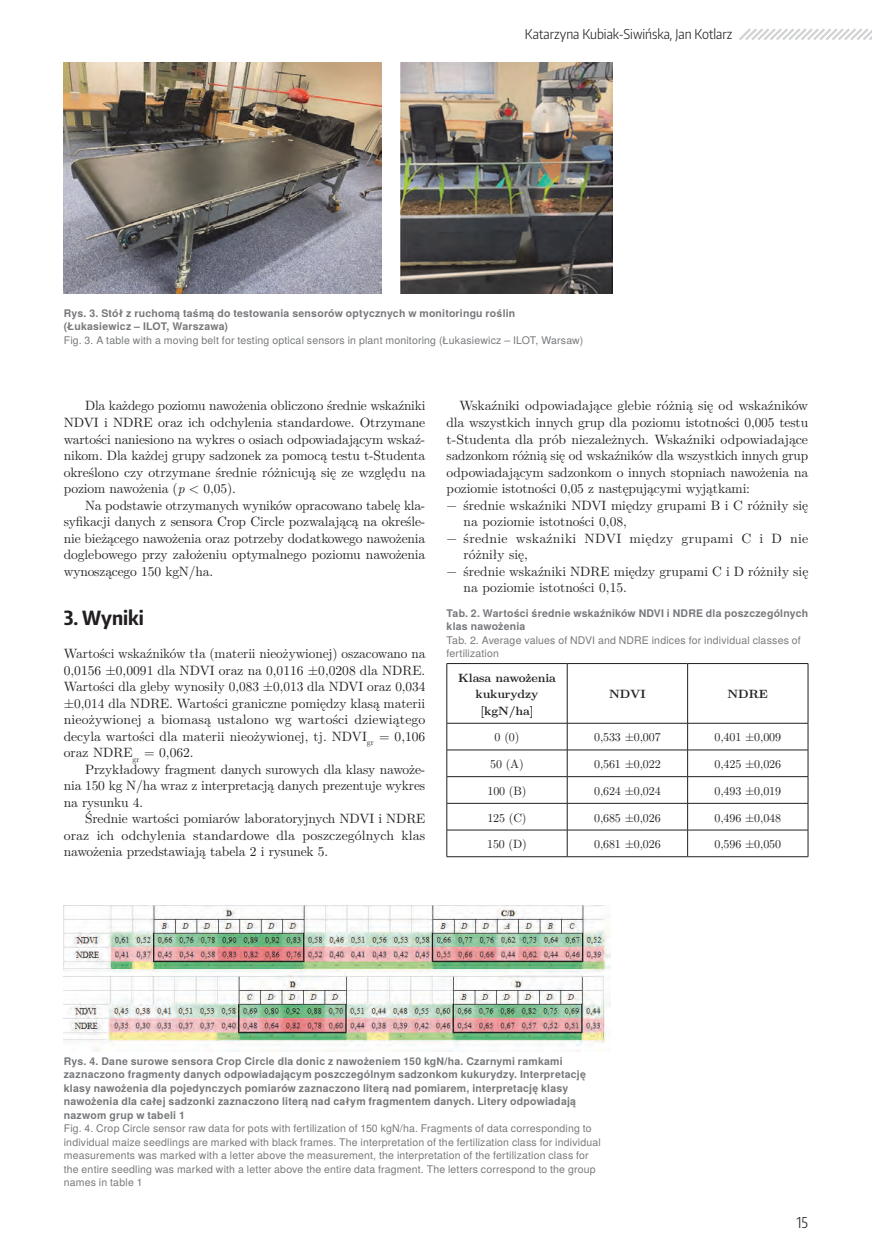
<style>
.page{position:relative;width:872px;height:1255px;background:#fff}
.page>*{position:absolute;margin:0;border:0;box-sizing:border-box;transform-origin:0 0}
.t1{font:700 19.5px "Encode Sans Condensed";color:#231f20}
.t2{font:300 15px "Encode Sans Condensed";color:#231f20}
.t3{font:13.5px/16.5px "LM Roman 10";letter-spacing:-.005em;color:#231f20;text-align:justify}
.t4{font:13.5px "LM Roman 10";letter-spacing:.02em;color:#231f20}
.t5{font:300 13.5px "Encode Sans Condensed";color:#231f20}
.t6{font:12px "LM Roman 10";letter-spacing:-.01em;color:#231f20}
.t7{font:700 12px/16.5px "LM Roman 10";letter-spacing:-.01em;color:#231f20;text-align:center}
.t8{font:10.5px/13.5px "Te X Gyre Heros";letter-spacing:.015em;color:#76787b}
.t9{font:700 10.5px/13.5px "Te X Gyre Heros";letter-spacing:.02em;color:#76787b}
.s1{font-style:italic}
</style>
<div class="page">
<hr style="left:446px;top:663px;width:121px;height:1px;background:#231f20">
<hr style="left:446px;top:663px;width:1px;height:60px;background:#231f20">
<hr style="left:567px;top:663px;width:120px;height:1px;background:#231f20">
<hr style="left:567px;top:663px;width:1px;height:60px;background:#231f20">
<hr style="left:687px;top:663px;width:121px;height:1px;background:#231f20">
<hr style="left:687px;top:663px;width:1px;height:60px;background:#231f20">
<hr style="left:807px;top:663px;width:1px;height:60px;background:#231f20">
<hr style="left:446px;top:723px;width:121px;height:1px;background:#231f20">
<hr style="left:567px;top:723px;width:120px;height:1px;background:#231f20">
<hr style="left:687px;top:723px;width:121px;height:1px;background:#231f20">
<hr style="left:446px;top:749px;width:121px;height:1px;background:#231f20">
<hr style="left:567px;top:749px;width:120px;height:1px;background:#231f20">
<hr style="left:687px;top:749px;width:121px;height:1px;background:#231f20">
<hr style="left:446px;top:776px;width:121px;height:1px;background:#231f20">
<hr style="left:567px;top:776px;width:120px;height:1px;background:#231f20">
<hr style="left:687px;top:776px;width:121px;height:1px;background:#231f20">
<hr style="left:446px;top:803px;width:121px;height:1px;background:#231f20">
<hr style="left:567px;top:803px;width:120px;height:1px;background:#231f20">
<hr style="left:687px;top:803px;width:121px;height:1px;background:#231f20">
<hr style="left:446px;top:829px;width:121px;height:1px;background:#231f20">
<svg style="left:446px;top:723px;width:1px;height:133px"></svg>
<hr style="left:567px;top:829px;width:120px;height:1px;background:#231f20">
<svg style="left:567px;top:723px;width:1px;height:133px"></svg>
<hr style="left:687px;top:829px;width:121px;height:1px;background:#231f20">
<svg style="left:687px;top:723px;width:1px;height:133px"></svg>
<svg style="left:807px;top:723px;width:1px;height:133px"></svg>
<hr style="left:446px;top:856px;width:121px;height:1px;background:#231f20">
<hr style="left:567px;top:856px;width:120px;height:1px;background:#231f20">
<hr style="left:687px;top:856px;width:121px;height:1px;background:#231f20">
<img style="left:64px;top:63px;width:318px;height:230px">
<img style="left:401px;top:63px;width:211px;height:231px">
<img style="left:64px;top:905px;width:547px;height:146px">
<svg style="left:739px;top:28px;width:133px;height:12px"></svg>
<p class="t5" style="left:525px;top:25px;width:209px">Katarzyna Kubiak-Siwińska, Jan Kotlarz</p>
<p class="t9" style="left:64px;top:306px;width:453px">Rys. 3. Stół z ruchomą taśmą do testowania sensorów optycznych w monitoringu roślin (Łukasiewicz – ILOT, Warszawa)</p>
<p class="t8" style="left:64px;top:332px;width:521px">Fig. 3. A table with a moving belt for testing optical sensors in plant monitoring (Łukasiewicz – ILOT, Warsaw)</p>
<p class="t3" style="left:64px;top:396px;width:363px;text-indent:21px">Dla każdego poziomu nawożenia obliczono średnie wskaźniki NDVI i NDRE oraz ich odchylenia standardowe. Otrzymane wartości naniesiono na wykres o osiach odpowiadającym wskaź&shy;nikom. Dla każdej grupy sadzonek za pomocą testu t-Studenta określono czy otrzymane średnie różnicują się ze względu na poziom nawożenia (<span class="s1">p</span> &lt; 0,05).</p>
<p class="t3" style="left:64px;top:495px;width:363px;text-indent:21px">Na podstawie otrzymanych wyników opracowano tabelę kla&shy;syfikacji danych z sensora Crop Circle pozwalającą na określe&shy;nie bieżącego nawożenia oraz potrzeby dodatkowego nawożenia doglebowego przy założeniu optymalnego poziomu nawożenia wynoszącego 150 kgN/ha.</p>
<h1 class="t1" style="left:64px;top:605px;width:82px">3. Wyniki</h1>
<p class="t3" style="left:64px;top:644px;width:363px">Wartości wskaźników tła (materii nieożywionej) oszacowano na 0,0156 ±0,0091 dla NDVI oraz na 0,0116 ±0,0208 dla NDRE.<br>Wartości dla gleby wynosiły 0,083 ±0,013 dla NDVI oraz 0,034 ±0,014 dla NDRE. Wartości graniczne pomiędzy klasą materii nieożywionej a biomasą ustalono wg wartości dziewiątego decyla wartości dla materii nieożywionej, tj. NDVI<sub>gr</sub> = 0,106 oraz NDRE<sub>gr</sub> = 0,062.</p>
<p class="t3" style="left:64px;top:759px;width:363px;text-indent:21px">Przykładowy fragment danych surowych dla klasy nawoże&shy;nia 150 kg N/ha wraz z interpretacją danych prezentuje wykres na rysunku 4.</p>
<p class="t3" style="left:64px;top:809px;width:363px;text-indent:21px">Średnie wartości pomiarów laboratoryjnych NDVI i NDRE oraz ich odchylenia standardowe dla poszczególnych klas nawożenia przedstawiają tabela 2 i rysunek 5.</p>
<p class="t3" style="left:459px;top:396px;width:350px">Wskaźniki odpowiadające glebie różnią się od wskaźników</p>
<p class="t3" style="left:446px;top:413px;width:363px">dla wszystkich innych grup dla poziomu istotności 0,005 testu</p>
<p class="t3" style="left:446px;top:429px;width:363px">t-Studenta dla prób niezależnych. Wskaźniki odpowiadające</p>
<p class="t3" style="left:446px;top:446px;width:363px">sadzonkom różnią się od wskaźników dla wszystkich innych grup</p>
<p class="t3" style="left:446px;top:462px;width:363px">odpowiadającym sadzonkom o innych stopniach nawożenia na</p>
<p class="t3" style="left:446px;top:479px;width:305px">poziomie istotności 0,05 z następującymi wyjątkami:</p>
<p class="t3" style="left:446px;top:495px;width:363px">− średnie wskaźniki NDVI między grupami B i C różniły się</p>
<p class="t3" style="left:463px;top:512px;width:165px">na poziomie istotności 0,08,</p>
<p class="t4" style="left:446px;top:527px;width:363px">− średnie wskaźniki NDVI między grupami C i D nie</p>
<p class="t3" style="left:463px;top:545px;width:66px">różniły się,</p>
<p class="t3" style="left:446px;top:561px;width:363px">− średnie wskaźniki NDRE między grupami C i D różniły się</p>
<p class="t3" style="left:463px;top:578px;width:165px">na poziomie istotności 0,15.</p>
<p class="t9" style="left:446px;top:605px;width:363px">Tab. 2. Wartości średnie wskaźników NDVI i NDRE dla poszczególnych klas nawożenia</p>
<p class="t8" style="left:446px;top:632px;width:356px">Tab. 2. Average values of NDVI and NDRE indices for individual classes of fertilization</p>
<p class="t7" style="left:458px;top:668px;width:99px">Klasa nawożenia kukurydzy [kgN/ha]</p>
<p class="t7" style="left:609px;top:685px;width:38px">NDVI</p>
<p class="t7" style="left:727px;top:685px;width:42px">NDRE</p>
<p class="t6" style="left:494px;top:727px;width:26px">0 (0)</p>
<p class="t6" style="left:594px;top:727px;width:68px">0,533 ±0,007</p>
<p class="t6" style="left:714px;top:727px;width:68px">0,401 ±0,009</p>
<p class="t6" style="left:490px;top:754px;width:35px">50 (A)</p>
<p class="t6" style="left:594px;top:754px;width:68px">0,561 ±0,022</p>
<p class="t6" style="left:714px;top:754px;width:68px">0,425 ±0,026</p>
<p class="t6" style="left:487px;top:781px;width:41px">100 (B)</p>
<p class="t6" style="left:594px;top:781px;width:68px">0,624 ±0,024</p>
<p class="t6" style="left:714px;top:781px;width:68px">0,493 ±0,019</p>
<p class="t6" style="left:487px;top:808px;width:41px">125 (C)</p>
<p class="t6" style="left:594px;top:808px;width:68px">0,685 ±0,026</p>
<p class="t6" style="left:714px;top:808px;width:68px">0,496 ±0,048</p>
<p class="t6" style="left:487px;top:834px;width:41px">150 (D)</p>
<p class="t6" style="left:594px;top:834px;width:68px">0,681 ±0,026</p>
<p class="t6" style="left:714px;top:834px;width:68px">0,596 ±0,050</p>
<p class="t9" style="left:64px;top:1053px;width:523px">Rys. 4. Dane surowe sensora Crop Circle dla donic z nawożeniem 150 kgN/ha. Czarnymi ramkami zaznaczono fragmenty danych odpowiadającym poszczególnym sadzonkom kukurydzy. Interpretację klasy nawożenia dla pojedynczych pomiarów zaznaczono literą nad pomiarem, interpretację klasy nawożenia dla całej sadzonki zaznaczono literą nad całym fragmentem danych. Litery odpowiadają nazwom grup w tabeli 1</p>
<p class="t8" style="left:64px;top:1120px;width:538px">Fig. 4. Crop Circle sensor raw data for pots with fertilization of 150 kgN/ha. Fragments of data corresponding to individual maize seedlings are marked with black frames. The interpretation of the fertilization class for individual measurements was marked with a letter above the measurement, the interpretation of the fertilization class for the entire seedling was marked with a letter above the entire data fragment. The letters correspond to the group names in table 1</p>
<p class="t2" style="left:796px;top:1212px;width:13px">15</p>
</div>
